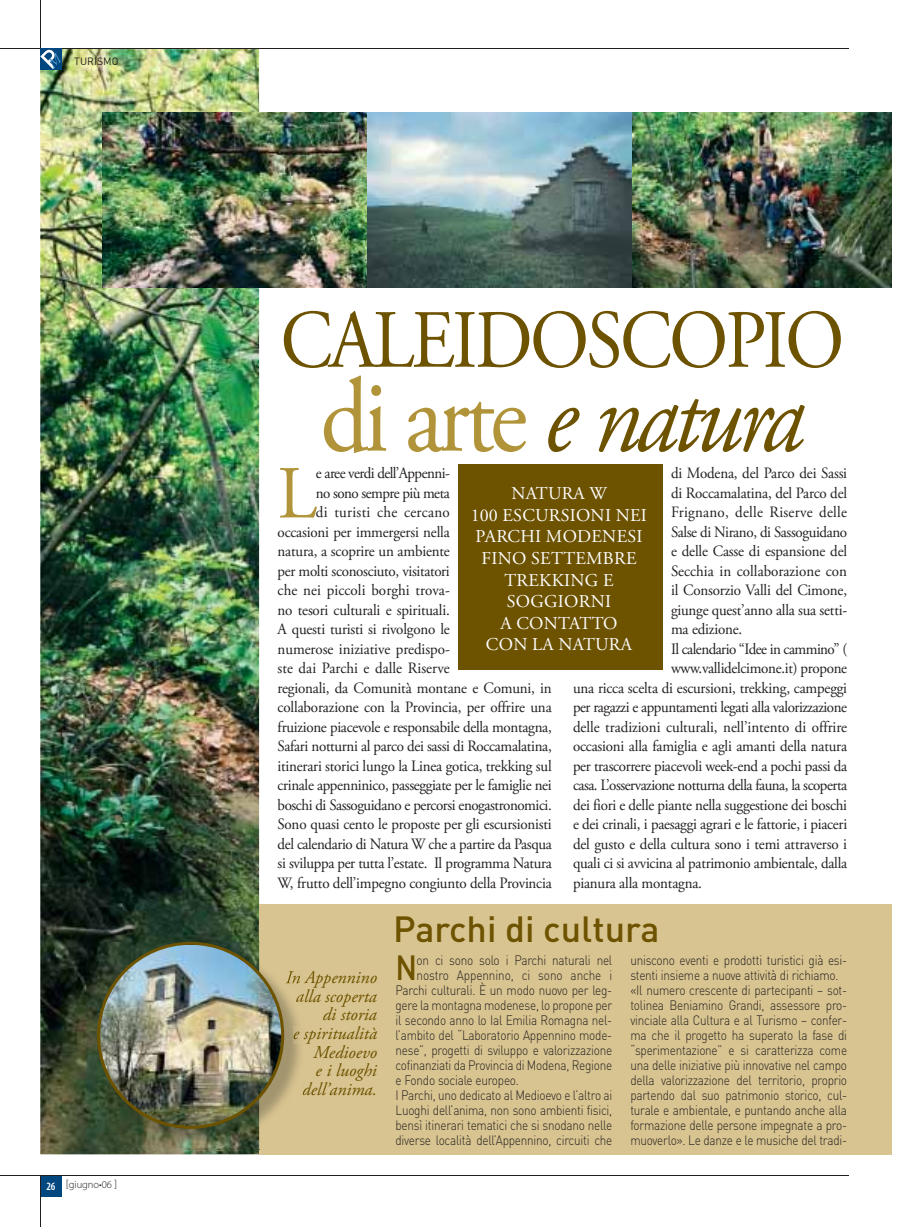
<style>
.page{position:relative;width:900px;height:1227px;background:#fff}
.page>*{position:absolute;margin:0;border:0;box-sizing:border-box;transform-origin:0 0}
.t1{font:italic 105px "Adobe Garamond Pro";letter-spacing:-.05em;color:#6d5200;scale:.9 1}
.t2{font:82.5px "Adobe Garamond Pro";letter-spacing:-.035em;color:#6d5200;scale:.9 1}
.t3{font:74.55px "Adobe Garamond Pro";color:#b19439;scale:.95 1}
.t4{font:500 36px "DIN";color:#6d5200}
.t5{font:500 34.5px "DIN";color:#6d5200;scale:.87 1}
.t6{font:18px/21.6px "Adobe Garamond Pro";letter-spacing:.015em;color:#fff;text-align:center}
.t7{font:italic 18px/18.6px "Adobe Garamond Pro";color:#6d5200;text-align:right}
.t8{font:15.75px "Adobe Garamond Pro";letter-spacing:-.015em;color:#231f1f;scale:.95 1}
.t9{font:15.75px "Adobe Garamond Pro";letter-spacing:-.035em;color:#231f1f;scale:.95 1}
.t10{font:15.75px "Adobe Garamond Pro";letter-spacing:.015em;color:#231f1f;scale:.95 1}
.t11{font:15.75px "Adobe Garamond Pro";letter-spacing:.005em;color:#231f1f;scale:.95 1}
.t12{font:15.75px "Adobe Garamond Pro";letter-spacing:.02em;color:#231f1f;scale:.95 1}
.t13{font:300 13.5px/15px "DIN";letter-spacing:-.02em;color:#231f1f;scale:.87 1}
.t14{font:300 10.5px "Myriad Pro";color:#231f1f}
.t15{font:10.5px "DIN";color:#231f1f}
.s1{font-weight:600;font-stretch:condensed;font-size:11.25px;color:#fff}
.s2{font-family:"DIN"}
.s3{font-style:normal;color:#b19439}
</style>
<div class="page">
<div style="left:40px;top:1175px;width:22px;height:22px;background:#00467f"></div>
<hr style="left:40px;top:1175px;width:1px;height:52px;background:#231f1f">
<hr style="left:0;top:1175px;width:848px;height:1px;background:#231f1f">
<img style="left:40px;top:49px;width:219px;height:1105px">
<img style="left:103px;top:112px;width:529px;height:176px">
<img style="left:632px;top:112px;width:259px;height:176px">
<div style="left:259px;top:904px;width:632px;height:250px;background:#d8c490"></div>
<hr style="left:0;top:48px;width:848px;height:1px;background:#231f1f">
<hr style="left:40px;top:0;width:1px;height:70px;background:#231f1f">
<div style="left:40px;top:49px;width:22px;height:21px;background:#00467f"></div>
<svg style="left:40px;top:49px;width:21px;height:20px"></svg>
<img style="left:98px;top:994px;width:205px;height:155px">
<img style="left:286px;top:971px;width:14px;height:13px">
<img style="left:296px;top:994px;width:8px;height:12px">
<img style="left:293px;top:1026px;width:10px;height:2px">
<img style="left:293px;top:1028px;width:11px;height:16px">
<img style="left:97px;top:942px;width:187px;height:187px">
<div style="left:458px;top:464px;width:204px;height:205px;background:#6d5200"></div>
<p class="t15" style="left:74px;top:58px;width:46px">TURISMO</p>
<p class="t14" style="left:46px;top:1181px;width:72px"><span class="s1">26</span> <span class="s2">[</span>giugno•06 <span class="s2">]</span></p>
<h2 class="t2" style="left:280px;top:307px;width:627px">CALEIDOSCOPIO</h2>
<h1 class="t1" style="left:320px;top:375px;width:538px"><span class="s3">di arte</span> e natura</h1>
<h3 class="t3" style="left:277px;top:464px;width:43px">L</h3>
<p class="t9" style="left:316px;top:467px;width:142px">e aree verdi dell’Appenni-</p>
<p class="t8" style="left:671px;top:467px;width:187px">di Modena, del Parco dei Sassi</p>
<p class="t8" style="left:671px;top:486px;width:187px">di Roccamalatina, del Parco del</p>
<p class="t10" style="left:671px;top:506px;width:187px">Frignano, delle Riserve delle</p>
<p class="t8" style="left:671px;top:525px;width:187px">Salse di Nirano, di Sassoguidano</p>
<p class="t8" style="left:671px;top:545px;width:187px">e delle Casse di espansione del</p>
<p class="t8" style="left:671px;top:564px;width:187px">Secchia in collaborazione con</p>
<p class="t8" style="left:671px;top:584px;width:187px">il Consorzio Valli del Cimone,</p>
<p class="t8" style="left:671px;top:603px;width:187px">giunge quest’anno alla sua setti-</p>
<p class="t8" style="left:671px;top:623px;width:76px">ma edizione.</p>
<p class="t9" style="left:671px;top:642px;width:187px">Il calendario “Idee in cammino” (</p>
<p class="t8" style="left:671px;top:662px;width:187px">www.vallidelcimone.it) propone</p>
<p class="t8" style="left:573px;top:681px;width:290px">una ricca scelta di escursioni, trekking, campeggi</p>
<p class="t8" style="left:573px;top:701px;width:290px">per ragazzi e appuntamenti legati alla valorizzazione</p>
<p class="t8" style="left:573px;top:720px;width:290px">delle tradizioni culturali, nell’intento di offrire</p>
<p class="t8" style="left:573px;top:740px;width:290px">occasioni alla famiglia e agli amanti della natura</p>
<p class="t8" style="left:573px;top:759px;width:290px">per trascorrere piacevoli week-end a pochi passi da</p>
<p class="t9" style="left:573px;top:779px;width:290px">casa. L’osservazione notturna della fauna, la scoperta</p>
<p class="t8" style="left:573px;top:798px;width:290px">dei fiori e delle piante nella suggestione dei boschi</p>
<p class="t8" style="left:573px;top:818px;width:290px">e dei crinali, i paesaggi agrari e le fattorie, i piaceri</p>
<p class="t8" style="left:573px;top:837px;width:290px">del gusto e della cultura sono i temi attraverso i</p>
<p class="t8" style="left:573px;top:857px;width:290px">quali ci si avvicina al patrimonio ambientale, dalla</p>
<p class="t8" style="left:573px;top:876px;width:137px">pianura alla montagna.</p>
<p class="t6" style="left:471px;top:484px;width:178px">NATURA W<br>100 ESCURSIONI NEI<br>PARCHI MODENESI<br>FINO SETTEMBRE<br>TREKKING E<br>SOGGIORNI<br>A CONTATTO<br>CON LA NATURA</p>
<p class="t9" style="left:316px;top:486px;width:142px">no sono sempre più meta</p>
<p class="t12" style="left:316px;top:506px;width:142px">di turisti che cercano</p>
<p class="t8" style="left:277px;top:525px;width:183px">occasioni per immergersi nella</p>
<p class="t8" style="left:277px;top:545px;width:183px">natura, a scoprire un ambiente</p>
<p class="t8" style="left:277px;top:564px;width:183px">per molti sconosciuto, visitatori</p>
<p class="t11" style="left:277px;top:584px;width:183px">che nei piccoli borghi trova-</p>
<p class="t8" style="left:277px;top:603px;width:183px">no tesori culturali e spirituali.</p>
<p class="t8" style="left:277px;top:623px;width:183px">A questi turisti si rivolgono le</p>
<p class="t8" style="left:277px;top:642px;width:183px">numerose iniziative predispo-</p>
<p class="t8" style="left:277px;top:662px;width:183px">ste dai Parchi e dalle Riserve</p>
<p class="t8" style="left:277px;top:681px;width:290px">regionali, da Comunità montane e Comuni, in</p>
<p class="t8" style="left:277px;top:701px;width:290px">collaborazione con la Provincia, per offrire una</p>
<p class="t8" style="left:277px;top:720px;width:290px">fruizione piacevole e responsabile della montagna,</p>
<p class="t8" style="left:277px;top:740px;width:290px">Safari notturni al parco dei sassi di Roccamalatina,</p>
<p class="t8" style="left:277px;top:759px;width:290px">itinerari storici lungo la Linea gotica, trekking sul</p>
<p class="t8" style="left:277px;top:779px;width:290px">crinale appenninico, passeggiate per le famiglie nei</p>
<p class="t8" style="left:277px;top:798px;width:290px">boschi di Sassoguidano e percorsi enogastronomici.</p>
<p class="t8" style="left:277px;top:818px;width:290px">Sono quasi cento le proposte per gli escursionisti</p>
<p class="t8" style="left:277px;top:837px;width:290px">del calendario di Natura W che a partire da Pasqua</p>
<p class="t8" style="left:277px;top:857px;width:290px">si sviluppa per tutta l’estate. Il programma Natura</p>
<p class="t8" style="left:277px;top:876px;width:290px">W, frutto dell’impegno congiunto della Provincia</p>
<p class="t7" style="left:285px;top:970px;width:93px">In Appennino alla scoperta di storia<br>e spiritualità<br>Medioevo<br>e i luoghi dell’anima.</p>
<h3 class="t4" style="left:393px;top:916px;width:268px">Parchi di cultura</h3>
<h3 class="t5" style="left:395px;top:955px;width:26px">N</h3>
<p class="t13" style="left:416px;top:954px;width:226px">on ci sono solo i Parchi naturali nel</p>
<p class="t13" style="left:416px;top:969px;width:226px">nostro Appennino, ci sono anche i</p>
<p class="t13" style="left:395px;top:984px;width:251px">Parchi culturali. È un modo nuovo per leg-</p>
<p class="t13" style="left:395px;top:999px;width:251px">gere la montagna modenese, lo propone per</p>
<p class="t13" style="left:395px;top:1014px;width:251px">il secondo anno lo Ial Emilia Romagna nel-</p>
<p class="t13" style="left:395px;top:1029px;width:250px">l’ambito del “Laboratorio Appennino mode-</p>
<p class="t13" style="left:395px;top:1044px;width:251px">nese”, progetti di sviluppo e valorizzazione</p>
<p class="t13" style="left:395px;top:1059px;width:251px">cofinanziati da Provincia di Modena, Regione</p>
<p class="t13" style="left:395px;top:1074px;width:143px">e Fondo sociale europeo.</p>
<p class="t13" style="left:395px;top:1089px;width:251px">I Parchi, uno dedicato al Medioevo e l’altro ai</p>
<p class="t13" style="left:395px;top:1104px;width:250px">Luoghi dell’anima, non sono ambienti fisici,</p>
<p class="t13" style="left:395px;top:1119px;width:251px">bensì itinerari tematici che si snodano nelle</p>
<p class="t13" style="left:395px;top:1134px;width:251px">diverse località dell’Appennino, circuiti che</p>
<p class="t13" style="left:630px;top:954px;width:251px">uniscono eventi e prodotti turistici già esi&shy;stenti insieme a nuove attività di richiamo. «Il numero crescente di partecipanti – sot&shy;tolinea Beniamino Grandi, assessore pro&shy;vinciale alla Cultura e al Turismo – confer&shy;ma che il progetto ha superato la fase di “sperimentazione” e si caratterizza come una delle iniziative più innovative nel campo della valorizzazione del territorio, proprio partendo dal suo patrimonio storico, cul&shy;turale e ambientale, e puntando anche alla formazione delle persone impegnate a pro&shy;muoverlo». Le danze e le musiche del tradi-</p>
</div>
